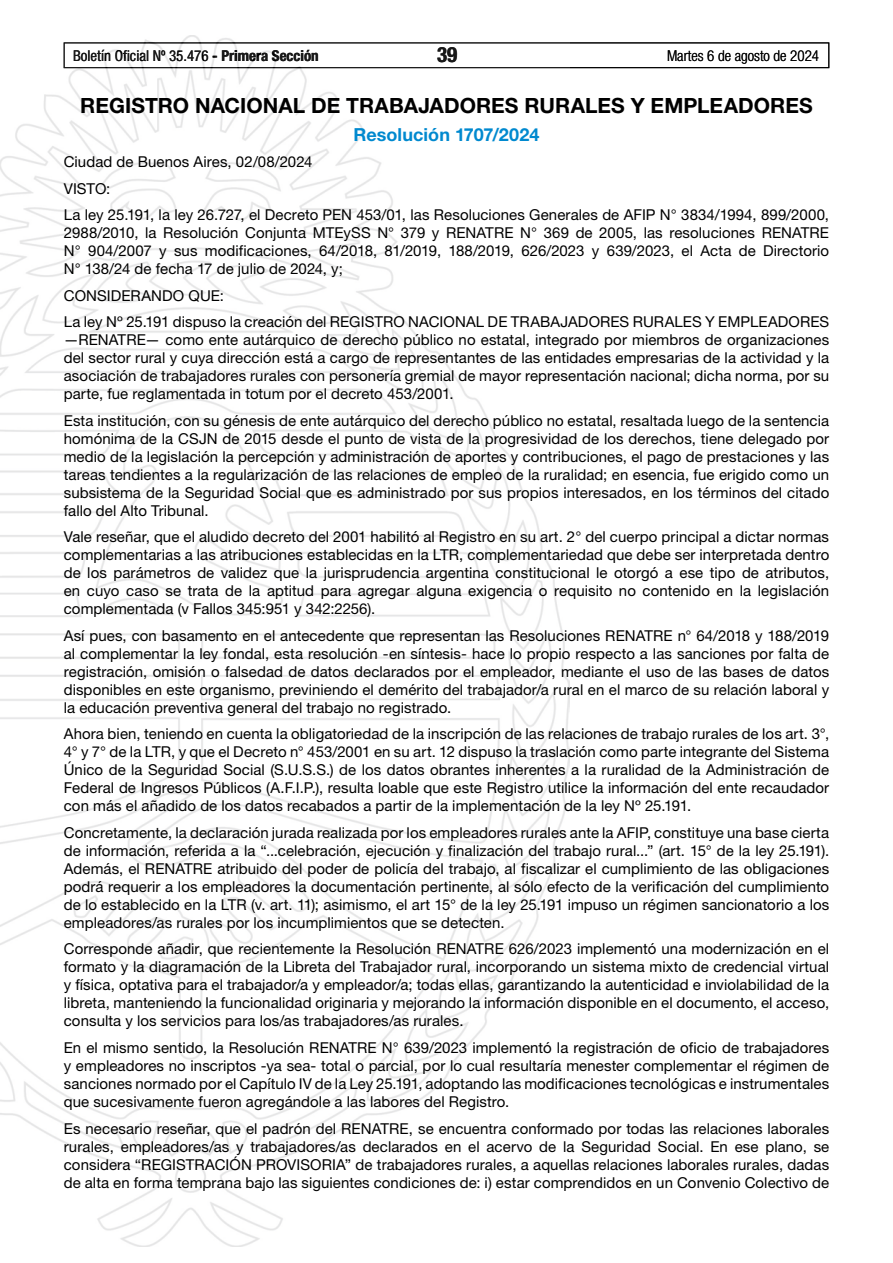
<style>
.page{position:relative;width:893px;height:1263px;background:#fff}
.page>*{position:absolute;margin:0;border:0;box-sizing:border-box;transform-origin:0 0}
.t1{font:700 21px "Helvetica Neue LT Std";color:#000}
.t2{font:700 condensed 21px "Helvetica Neue LT Std";color:#000}
.t3{font:700 18px "Helvetica Neue LT Std";letter-spacing:.005em;color:#0089cf}
.t4{font:15px/18px "Helvetica Neue LT Std";letter-spacing:.005em;color:#000;text-align:justify}
.t5{font:condensed 15px "Helvetica Neue LT Std";color:#000}
.t6{font:300 condensed 15px "Helvetica Neue LT Std";color:#000}
.s1{font-weight:700}
</style>
<div class="page">
<div style="left:64px;top:43px;width:765px;height:25px;border:1px solid #000"></div>
<img style="left:0;top:35px;width:569px;height:1211px">
<p class="t5" style="left:73px;top:47px;width:247px">Boletín Oficial Nº 35.476 <span class="s1">- Primera Sección</span></p>
<h1 class="t2" style="left:437px;top:42px;width:22px">39</h1>
<p class="t6" style="left:667px;top:47px;width:154px">Martes 6 de agosto de 2024</p>
<h1 class="t1" style="left:80px;top:92px;width:734px">REGISTRO NACIONAL DE TRABAJADORES RURALES Y EMPLEADORES</h1>
<p class="t3" style="left:353px;top:123px;width:187px">Resolución 1707/2024</p>
<p class="t4" style="left:64px;top:148px;width:767px;line-height:26.5px;text-align:left">Ciudad de Buenos Aires, 02/08/2024<br>VISTO:<br>La ley 25.191, la ley 26.727, el Decreto PEN 453/01, las Resoluciones Generales de AFIP N° 3834/1994, 899/2000,</p>
<p class="t4" style="left:64px;top:224px;width:767px">2988/2010, la Resolución Conjunta MTEySS N° 379 y RENATRE N° 369 de 2005, las resoluciones RENATRE N° 904/2007 y sus modificaciones, 64/2018, 81/2019, 188/2019, 626/2023 y 639/2023, el Acta de Directorio N° 138/24 de fecha 17 de julio de 2024, y;</p>
<p class="t4" style="left:64px;top:282px;width:767px;line-height:26.5px">CONSIDERANDO QUE:<br>La ley Nº 25.191 dispuso la creación del REGISTRO NACIONAL DE TRABAJADORES RURALES Y EMPLEADORES</p>
<p class="t4" style="left:64px;top:331px;width:767px">—RENATRE— como ente autárquico de derecho público no estatal, integrado por miembros de organizaciones del sector rural y cuya dirección está a cargo de representantes de las entidades empresarias de la actividad y la asociación de trabajadores rurales con personería gremial de mayor representación nacional; dicha norma, por su parte, fue reglamentada in totum por el decreto 453/2001.</p>
<p class="t4" style="left:64px;top:411px;width:767px">Esta institución, con su génesis de ente autárquico del derecho público no estatal, resaltada luego de la sentencia homónima de la CSJN de 2015 desde el punto de vista de la progresividad de los derechos, tiene delegado por medio de la legislación la percepción y administración de aportes y contribuciones, el pago de prestaciones y las tareas tendientes a la regularización de las relaciones de empleo de la ruralidad; en esencia, fue erigido como un subsistema de la Seguridad Social que es administrado por sus propios interesados, en los términos del citado fallo del Alto Tribunal.</p>
<p class="t4" style="left:64px;top:528px;width:767px">Vale reseñar, que el aludido decreto del 2001 habilitó al Registro en su art. 2° del cuerpo principal a dictar normas complementarias a las atribuciones establecidas en la LTR, complementariedad que debe ser interpretada dentro de los parámetros de validez que la jurisprudencia argentina constitucional le otorgó a ese tipo de atributos, en cuyo caso se trata de la aptitud para agregar alguna exigencia o requisito no contenido en la legislación complementada (v Fallos 345:951 y 342:2256).</p>
<p class="t4" style="left:64px;top:626px;width:767px">Así pues, con basamento en el antecedente que representan las Resoluciones RENATRE n° 64/2018 y 188/2019 al complementar la ley fondal, esta resolución -en síntesis- hace lo propio respecto a las sanciones por falta de registración, omisión o falsedad de datos declarados por el empleador, mediante el uso de las bases de datos disponibles en este organismo, previniendo el demérito del trabajador/a rural en el marco de su relación laboral y la educación preventiva general del trabajo no registrado.</p>
<p class="t4" style="left:64px;top:725px;width:767px">Ahora bien, teniendo en cuenta la obligatoriedad de la inscripción de las relaciones de trabajo rurales de los art. 3°, 4° y 7° de la LTR, y que el Decreto n° 453/2001 en su art. 12 dispuso la traslación como parte integrante del Sistema Único de la Seguridad Social (S.U.S.S.) de los datos obrantes inherentes a la ruralidad de la Administración de Federal de Ingresos Públicos (A.F.I.P.), resulta loable que este Registro utilice la información del ente recaudador con más el añadido de los datos recabados a partir de la implementación de la ley Nº 25.191.</p>
<p class="t4" style="left:64px;top:823px;width:767px">Concretamente, la declaración jurada realizada por los empleadores rurales ante la AFIP, constituye una base cierta de información, referida a la “...celebración, ejecución y finalización del trabajo rural...” (art. 15° de la ley 25.191).<br>Además, el RENATRE atribuido del poder de policía del trabajo, al fiscalizar el cumplimiento de las obligaciones podrá requerir a los empleadores la documentación pertinente, al sólo efecto de la verificación del cumplimiento de lo establecido en la LTR (v. art. 11); asimismo, el art 15° de la ley 25.191 impuso un régimen sancionatorio a los empleadores/as rurales por los incumplimientos que se detecten.</p>
<p class="t4" style="left:64px;top:940px;width:767px">Corresponde añadir, que recientemente la Resolución RENATRE 626/2023 implementó una modernización en el formato y la diagramación de la Libreta del Trabajador rural, incorporando un sistema mixto de credencial virtual y física, optativa para el trabajador/a y empleador/a; todas ellas, garantizando la autenticidad e inviolabilidad de la libreta, manteniendo la funcionalidad originaria y mejorando la información disponible en el documento, el acceso, consulta y los servicios para los/as trabajadores/as rurales.</p>
<p class="t4" style="left:64px;top:1038px;width:767px">En el mismo sentido, la Resolución RENATRE N° 639/2023 implementó la registración de oficio de trabajadores y empleadores no inscriptos -ya sea- total o parcial, por lo cual resultaría menester complementar el régimen de sanciones normado por el Capítulo IV de la Ley 25.191, adoptando las modificaciones tecnológicas e instrumentales que sucesivamente fueron agregándole a las labores del Registro.</p>
<p class="t4" style="left:64px;top:1119px;width:767px">Es necesario reseñar, que el padrón del RENATRE, se encuentra conformado por todas las relaciones laborales rurales, empleadores/as y trabajadores/as declarados en el acervo de la Seguridad Social. En ese plano, se considera “REGISTRACIÓN PROVISORIA” de trabajadores rurales, a aquellas relaciones laborales rurales, dadas de alta en forma temprana bajo las siguientes condiciones de: i) estar comprendidos en un Convenio Colectivo de</p>
</div>
